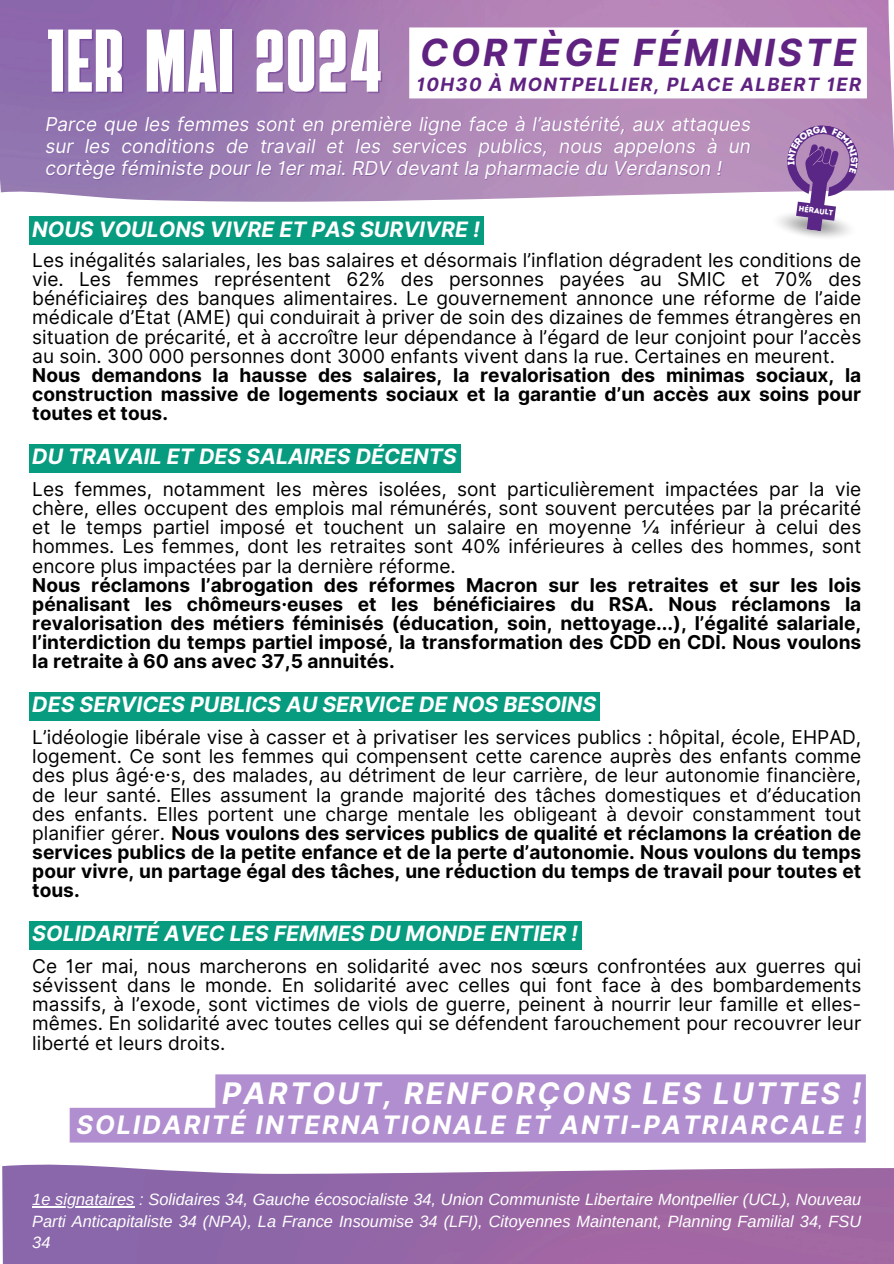
<style>
.page{position:relative;width:894px;height:1264px;background:#fff}
.page>*{position:absolute;margin:0;border:0;box-sizing:border-box;transform-origin:0 0}
.t1{font:88.8px "Bridge";color:#fff}
.t2{font:italic 700 37.5px "Inter";letter-spacing:.075em;color:#602281}
.t3{font:italic 700 29.7px "Inter";letter-spacing:.075em;color:#fff}
.t4{font:italic 700 25.5px "Inter";letter-spacing:.075em;color:#fff}
.t5{font:italic 700 21.15px "Inter";color:#fff}
.t6{font:19.05px/19px "Inter";color:#000;text-align:justify}
.t7{font:700 19.05px/19px "Inter";color:#000;text-align:justify}
.t8{font:italic 19.05px "Inter";color:#fff}
.t9{font:italic 700 18.3px "Inter";letter-spacing:.075em;color:#602281}
.t10{font:italic 16.35px/21.8px "Arimo";color:#fff;text-align:justify}
.t11{font:7.65px "Intro Rust Base";color:#fff}
.s1{font-weight:700}
</style>
<div class="page">
<img style="left:0;top:0;width:893px;height:202px">
<svg style="left:409px;top:27px;width:457px;height:71px"></svg>
<div style="left:29px;top:216px;width:454px;height:29px;background:#079b7f"></div>
<div style="left:29px;top:443px;width:431px;height:29px;background:#079b7f"></div>
<div style="left:29px;top:691px;width:570px;height:29px;background:#079b7f"></div>
<div style="left:29px;top:920px;width:552px;height:29px;background:#079b7f"></div>
<svg style="left:70px;top:1074px;width:795px;height:68px;background:#b898d3"></svg>
<img style="left:2px;top:1164px;width:891px;height:99px">
<hr style="left:32px;top:1206px;width:102px;height:1px;background:#fff">
<svg style="left:778px;top:121px;width:84px;height:114px"></svg>
<p class="t1" style="left:45px;top:21px;width:339px">1ER MAI 2024</p>
<h1 class="t8" style="left:45px;top:112px;width:707px">Parce que les femmes sont en première ligne face à l’austérité, aux attaques</h1>
<h4 class="t8" style="left:45px;top:134px;width:707px">sur les conditions de travail et les services publics, nous appelons à un</h4>
<h5 class="t8" style="left:45px;top:157px;width:678px">cortège féministe pour le 1er mai. RDV devant la pharmacie du Verdanson !</h5>
<h2 class="t2" style="left:420px;top:30px;width:437px">CORTÈGE FÉMINISTE</h2>
<h2 class="t9" style="left:416px;top:73px;width:446px">10H30 À MONTPELLIER, PLACE ALBERT 1ER</h2>
<p class="t11" style="left:799px;top:204px;width:36px;rotate:7deg">HéRAULT</p>
<p class="t6" style="left:32px;top:251px;width:830px">Les inégalités salariales, les bas salaires et désormais l’inflation dégradent les conditions de vie. Les femmes représentent 62% des personnes payées au SMIC et 70% des bénéficiaires des banques alimentaires. Le gouvernement annonce une réforme de l’aide médicale d’État (AME) qui conduirait à priver de soin des dizaines de femmes étrangères en situation de précarité, et à accroître leur dépendance à l’égard de leur conjoint pour l’accès au soin. 300 000 personnes dont 3000 enfants vivent dans la rue. Certaines en meurent.</p>
<h3 class="t7" style="left:32px;top:365px;width:830px">Nous demandons la hausse des salaires, la revalorisation des minimas sociaux, la construction massive de logements sociaux et la garantie d’un accès aux soins pour toutes et tous.</h3>
<p class="t5" style="left:32px;top:217px;width:449px">NOUS VOULONS VIVRE ET PAS SURVIVRE !</p>
<p class="t5" style="left:32px;top:444px;width:426px">DU TRAVAIL ET DES SALAIRES DÉCENTS</p>
<p class="t6" style="left:32px;top:479px;width:830px">Les femmes, notamment les mères isolées, sont particulièrement impactées par la vie chère, elles occupent des emplois mal rémunérés, sont souvent percutées par la précarité et le temps partiel imposé et touchent un salaire en moyenne 1⁄4 inférieur à celui des hommes. Les femmes, dont les retraites sont 40% inférieures à celles des hommes, sont encore plus impactées par la dernière réforme.</p>
<p class="t7" style="left:32px;top:575px;width:830px">Nous réclamons l’abrogation des réformes Macron sur les retraites et sur les lois pénalisant les chômeurs·euses et les bénéficiaires du RSA. Nous réclamons la revalorisation des métiers féminisés (éducation, soin, nettoyage...), l’égalité salariale, l’interdiction du temps partiel imposé, la transformation des CDD en CDI. Nous voulons la retraite à 60 ans avec 37,5 annuités.</p>
<p class="t5" style="left:32px;top:692px;width:565px">DES SERVICES PUBLICS AU SERVICE DE NOS BESOINS</p>
<p class="t6" style="left:32px;top:727px;width:830px">L’idéologie libérale vise à casser et à privatiser les services publics : hôpital, école, EHPAD, logement. Ce sont les femmes qui compensent cette carence auprès des enfants comme des plus âgé·e·s, des malades, au détriment de leur carrière, de leur autonomie financière, de leur santé. Elles assument la grande majorité des tâches domestiques et d’éducation des enfants. Elles portent une charge mentale les obligeant à devoir constamment tout planifier gérer. <span class="s1">Nous voulons des services publics de qualité et réclamons la création de services publics de la petite enfance et de la perte d’autonomie. Nous voulons du temps pour vivre, un partage égal des tâches, une réduction du temps de travail pour toutes et tous.</span></p>
<p class="t5" style="left:32px;top:921px;width:547px">SOLIDARITÉ AVEC LES FEMMES DU MONDE ENTIER !</p>
<p class="t6" style="left:32px;top:956px;width:830px">Ce 1er mai, nous marcherons en solidarité avec nos sœurs confrontées aux guerres qui sévissent dans le monde. En solidarité avec celles qui font face à des bombardements massifs, à l’exode, sont victimes de viols de guerre, peinent à nourrir leur famille et elles&shy;mêmes. En solidarité avec toutes celles qui se défendent farouchement pour recouvrer leur liberté et leurs droits.</p>
<h3 class="t3" style="left:222px;top:1075px;width:640px">PARTOUT, RENFORÇONS LES LUTTES !</h3>
<h3 class="t4" style="left:76px;top:1109px;width:786px">SOLIDARITÉ INTERNATIONALE ET ANTI-PATRIARCALE !</h3>
<p class="t10" style="left:32px;top:1188px;width:830px">1e signataires : Solidaires 34, Gauche écosocialiste 34, Union Communiste Libertaire Montpellier (UCL), Nouveau Parti Anticapitaliste 34 (NPA), La France Insoumise 34 (LFI), Citoyennes Maintenant, Planning Familial 34, FSU 34</p>
</div>
